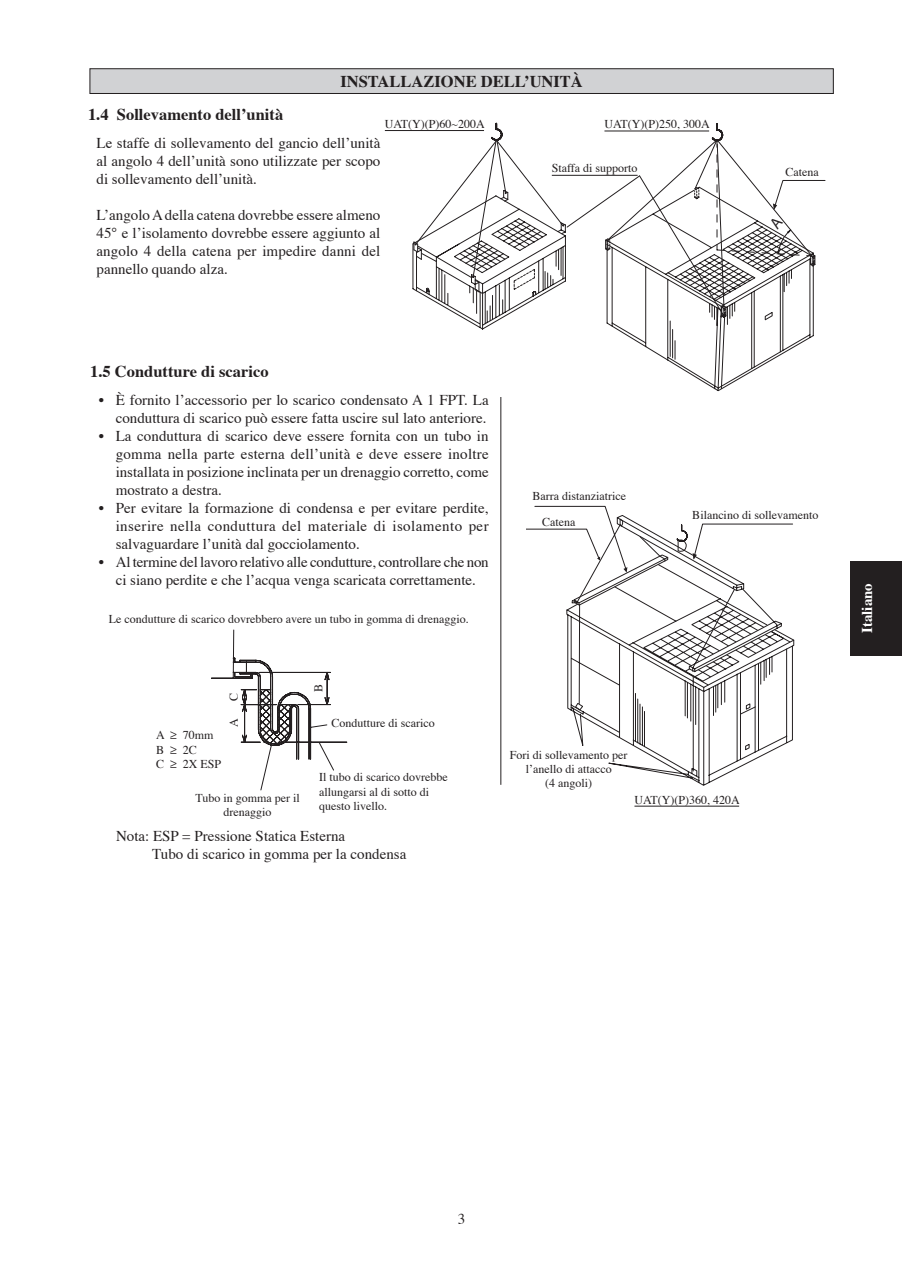
<style>
.page{position:relative;width:902px;height:1272px;background:#fff}
.page>*{position:absolute;margin:0;border:0;box-sizing:border-box;transform-origin:0 0}
.t1{font:700 16.5px "Times";color:#231f20}
.t2{font:15px/18px "Times";color:#231f20;text-align:justify}
.t3{font:700 15px "Times";color:#fff}
.t4{font:12px/14.4px "Times";color:#231f20}
</style>
<div class="page">
<div style="left:850px;top:561px;width:52px;height:94px;background:#231f20"></div>
<hr style="left:500px;top:374px;width:1px;height:411px;background:#231f20">
<svg style="left:608px;top:523px;width:185px;height:263px"></svg>
<svg style="left:526px;top:528px;width:269px;height:223px"></svg>
<svg style="left:534px;top:506px;width:132px;height:99px"></svg>
<svg style="left:676px;top:523px;width:106px;height:149px"></svg>
<hr style="left:634px;top:806px;width:105px;height:1px;background:#231f20">
<div style="left:407px;top:120px;width:419px;height:276px;background:#fff"></div>
<hr style="left:385px;top:130px;width:99px;height:1px;background:#231f20">
<svg style="left:211px;top:629px;width:137px;height:161px"></svg>
<div style="left:90px;top:69px;width:743px;height:24px;background:#d1d2d4"></div>
<div style="left:90px;top:68px;width:744px;height:26px;border:1px solid #231f20"></div>
<svg style="left:412px;top:122px;width:413px;height:270px"></svg>
<p class="t1" style="left:340px;top:75px;width:244px">INSTALLAZIONE DELL’UNITÀ</p>
<p class="t1" style="left:88px;top:107px;width:197px">1.4 Sollevamento dell’unità</p>
<p class="t2" style="left:97px;top:136px;width:285px">Le staffe di sollevamento del gancio dell’unità al angolo 4 dell’unità sono utilizzate per scopo di sollevamento dell’unità.</p>
<p class="t2" style="left:97px;top:208px;width:285px">L’angolo A della catena dovrebbe essere almeno 45° e l’isolamento dovrebbe essere aggiunto al angolo 4 della catena per impedire danni del pannello quando alza.</p>
<p class="t4" style="left:385px;top:118px;width:101px">UAT(Y)(P)60~200A</p>
<p class="t4" style="left:604px;top:118px;width:107px">UAT(Y)(P)250, 300A</p>
<p class="t4" style="left:552px;top:161px;width:87px">Staffa di supporto</p>
<p class="t4" style="left:786px;top:166px;width:35px">Catena</p>
<p class="t1" style="left:90px;top:364px;width:180px">1.5 Condutture di scarico</p>
<p class="t2" style="left:116px;top:393px;width:375px;text-align:left">È fornito l’accessorio per lo scarico condensato A 1 FPT. La conduttura di scarico può essere fatta uscire sul lato anteriore.<br>La conduttura di scarico deve essere fornita con un tubo in gomma nella parte esterna dell’unità e deve essere inoltre installata in posizione inclinata per un drenaggio corretto, come mostrato a destra.<br>Per evitare la formazione di condensa e per evitare perdite, inserire nella conduttura del materiale di isolamento per salvaguardare l’unità dal gocciolamento.<br>Al termine del lavoro relativo alle condutture, controllare che non ci siano perdite e che l’acqua venga scaricata correttamente.</p>
<p class="t2" style="left:99px;top:393px;width:7px">•</p>
<p class="t2" style="left:99px;top:429px;width:7px">•</p>
<p class="t2" style="left:99px;top:501px;width:7px">•</p>
<p class="t2" style="left:99px;top:555px;width:7px">•</p>
<p class="t4" style="left:109px;top:613px;width:361px">Le condutture di scarico dovrebbero avere un tubo in gomma di drenaggio.</p>
<p class="t4" style="left:542px;top:485px;width:85px;line-height:25.2px;text-indent:-10px">Barra distanziatrice<br>Catena</p>
<p class="t4" style="left:692px;top:509px;width:128px">Bilancino di sollevamento</p>
<p class="t4" style="left:228px;top:701px;width:10px;rotate:-90deg">C</p>
<p class="t4" style="left:156px;top:729px;width:10px">A</p>
<p class="t4" style="left:183px;top:729px;width:32px">70mm</p>
<p class="t4" style="left:156px;top:744px;width:10px">B</p>
<p class="t4" style="left:183px;top:744px;width:16px">2C</p>
<p class="t4" style="left:156px;top:758px;width:10px">C</p>
<p class="t4" style="left:183px;top:758px;width:40px">2X ESP</p>
<p class="t4" style="left:228px;top:727px;width:10px;rotate:-90deg">A</p>
<p class="t4" style="left:195px;top:791px;width:106px;text-align:center">Tubo in gomma per il drenaggio</p>
<p class="t4" style="left:312px;top:692px;width:10px;rotate:-90deg">B</p>
<p class="t4" style="left:331px;top:717px;width:105px">Condutture di scarico</p>
<p class="t4" style="left:319px;top:771px;width:130px">Il tubo di scarico dovrebbe allungarsi al di sotto di questo livello.</p>
<p class="t2" style="left:152px;top:828px;width:256px;text-indent:-36px">Nota: ESP = Pressione Statica Esterna<br>Tubo di scarico in gomma per la condensa</p>
<p class="t4" style="left:510px;top:748px;width:119px;text-align:center">Fori di sollevamento per l’anello di attacco<br>(4 angoli)</p>
<p class="t4" style="left:634px;top:793px;width:107px">UAT(Y)(P)360, 420A</p>
<p class="t3" style="left:861px;top:633px;width:52px;rotate:-90deg">Italiano</p>
<p class="t2" style="left:458px;top:1211px;width:9px">3</p>
</div>
